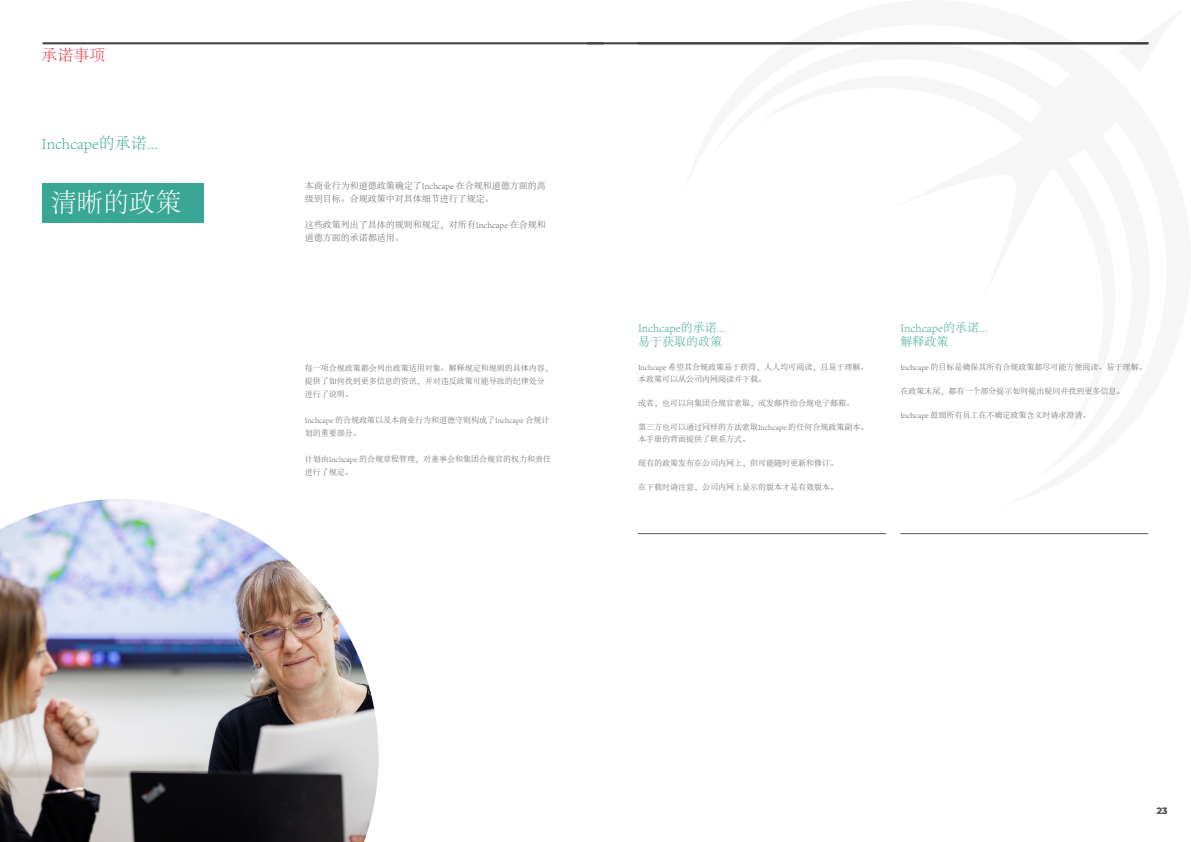
<style>
.page{position:relative;width:1191px;height:842px;background:#fff}
.page>*{position:absolute;margin:0;border:0;box-sizing:border-box;transform-origin:0 0}
.t1{font:300 26.2px "Adobe Song Std";color:#fff}
.t2{font:300 16px "Adobe Song Std";color:#39a794}
.t3{font:300 16px "Adobe Song Std";color:#e12e3f}
.t4{font:300 12px/14.4px "Adobe Song Std";color:#39a794}
.t5{font:300 9px/13px "Adobe Song Std";color:#575756}
.t6{font:700 9px "Montserrat";color:#575756}
.t7{font:300 8px/13px "Adobe Song Std";color:#575756}
</style>
<div class="page">
<svg style="left:1118px;top:42px;width:31px;height:3px"></svg>
<img style="left:0;top:499px;width:379px;height:343px">
<hr style="left:43px;top:42px;width:561px;height:2px;background:#3c3c3b">
<hr style="left:587px;top:42px;width:561px;height:2px;background:#3c3c3b">
<div style="left:43px;top:183px;width:161px;height:40px;background:#39a794"></div>
<hr style="left:900px;top:533px;width:248px;height:1px;background:#575756">
<hr style="left:638px;top:533px;width:248px;height:1px;background:#575756">
<h2 class="t3" style="left:41px;top:47px;width:65px">承诺事项</h2>
<h2 class="t2" style="left:42px;top:134px;width:118px">Inchcape的承诺...</h2>
<h1 class="t1" style="left:51px;top:188px;width:133px">清晰的政策</h1>
<p class="t5" style="left:305px;top:179px;width:243px">本商业行为和道德政策确定了Inchcape 在合规和道德方面的高级别目标。合规政策中对具体细节进行了规定。</p>
<p class="t5" style="left:305px;top:218px;width:243px">这些政策列出了具体的规则和规定，对所有Inchcape 在合规和道德方面的承诺都适用。</p>
<p class="t7" style="left:305px;top:362px;width:249px">每一项合规政策都会列出政策适用对象、解释规定和规则的具体内容，提供了如何找到更多信息的资讯，并对违反政策可能导致的纪律处分进行了说明。</p>
<p class="t7" style="left:305px;top:414px;width:246px">Inchcape 的合规政策以及本商业行为和道德守则构成了Inchcape 合规计划的重要部分。</p>
<p class="t7" style="left:305px;top:453px;width:248px">计划由Inchcape 的合规章程管理，对董事会和集团合规官的权力和责任进行了规定。</p>
<h3 class="t4" style="left:638px;top:321px;width:89px">Inchcape的承诺...易于获取的政策</h3>
<p class="t7" style="left:638px;top:361px;width:232px;line-height:12px">Inchcape 希望其合规政策易于获得，人人均可阅读，且易于理解。本政策可以从公司内网阅读并下载。</p>
<p class="t7" style="left:638px;top:397px;width:217px">或者，也可以向集团合规官索取，或发邮件给合规电子邮箱。</p>
<p class="t7" style="left:638px;top:421px;width:232px;line-height:12px">第三方也可以通过同样的方法索取Inchcape 的任何合规政策副本。本手册的背面提供了联系方式。</p>
<p class="t7" style="left:638px;top:457px;width:201px">现有的政策发布在公司内网上，但可能随时更新和修订。</p>
<p class="t7" style="left:638px;top:481px;width:201px">在下载时请注意，公司内网上显示的版本才是有效版本。</p>
<h3 class="t4" style="left:900px;top:321px;width:89px">Inchcape的承诺...解释政策</h3>
<p class="t7" style="left:900px;top:361px;width:248px">Inchcape 的目标是确保其所有合规政策都尽可能方便阅读、易于理解。</p>
<p class="t7" style="left:900px;top:385px;width:225px">在政策末尾，都有一个部分提示如何提出疑问并找到更多信息。</p>
<p class="t7" style="left:900px;top:409px;width:192px">Inchcape 鼓励所有员工在不确定政策含义时请求澄清。</p>
<p class="t6" style="left:1157px;top:804px;width:12px">23</p>
</div>
